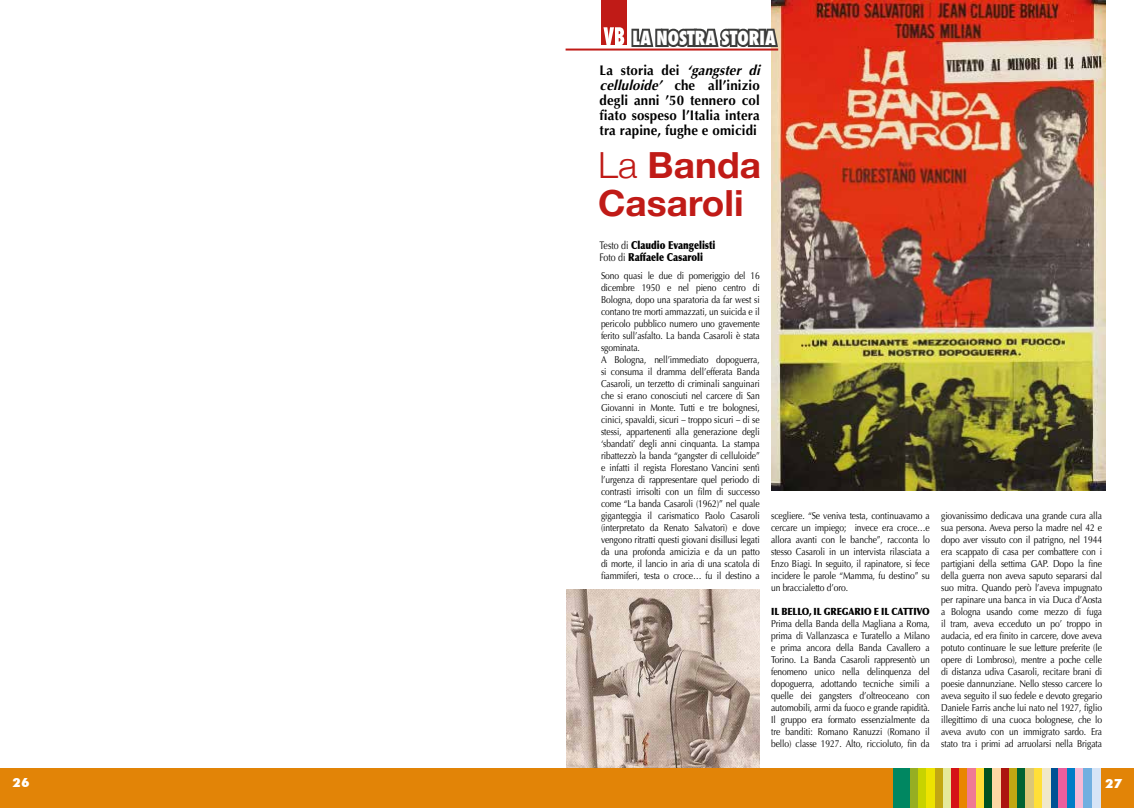
<style>
.page{position:relative;width:1134px;height:808px;background:#fff}
.page>*{position:absolute;margin:0;border:0;box-sizing:border-box;transform-origin:0 0}
.t1{font:700 36px/38px "Helvetica Neue";color:#c01b17}
.t2{font:800 condensed 19px "Futura";color:#fff;scale:.93 1}
.t3{font:700 14px/15px "Optima";letter-spacing:.01em;color:#000;scale:.95 1}
.t4{font:800 condensed 12px "Futura";color:#fff;scale:1.19 1}
.t5{font:900 11px/12px "Optima";color:#000;scale:.8 1}
.t6{font:10px/12px "Optima";letter-spacing:-.01em;color:#000;text-align:justify;scale:.85 1}
.t7{font:900 10px "Optima";letter-spacing:-.01em;color:#000;scale:.85 1}
.s1{font-style:italic}
.s2{font-weight:300}
.s3{font-weight:400}
</style>
<div class="page">
<img style="left:567px;top:590px;width:192px;height:178px">
<img style="left:771px;top:0;width:335px;height:490px">
<div style="left:0;top:768px;width:1134px;height:40px;background:#e28407"></div>
<div style="left:893px;top:768px;width:17px;height:40px;background:#008761"></div>
<div style="left:910px;top:768px;width:8px;height:40px;background:#96ae23"></div>
<div style="left:918px;top:768px;width:8px;height:40px;background:#c8d300"></div>
<div style="left:926px;top:768px;width:9px;height:40px;background:#eee300"></div>
<div style="left:935px;top:768px;width:8px;height:40px;background:#c2a712"></div>
<div style="left:943px;top:768px;width:8px;height:40px;background:#e5e99b"></div>
<div style="left:951px;top:768px;width:9px;height:40px;background:#d51317"></div>
<div style="left:960px;top:768px;width:8px;height:40px;background:#e98600"></div>
<div style="left:968px;top:768px;width:8px;height:40px;background:#ef7a94"></div>
<div style="left:976px;top:768px;width:8px;height:40px;background:#ffdf38"></div>
<div style="left:984px;top:768px;width:9px;height:40px;background:#005321"></div>
<div style="left:993px;top:768px;width:8px;height:40px;background:#fdd7a4"></div>
<div style="left:1051px;top:768px;width:8px;height:40px;background:#005294"></div>
<div style="left:1059px;top:768px;width:8px;height:40px;background:#eb5e9d"></div>
<div style="left:1067px;top:768px;width:8px;height:40px;background:#007dc6"></div>
<div style="left:1075px;top:768px;width:8px;height:40px;background:#f6b9d5"></div>
<div style="left:1083px;top:768px;width:9px;height:40px;background:#70afe0"></div>
<div style="left:1092px;top:768px;width:8px;height:40px;background:#d6e4f6"></div>
<div style="left:1001px;top:768px;width:8px;height:40px;background:#ac1410"></div>
<div style="left:1009px;top:768px;width:8px;height:40px;background:#c2a712"></div>
<div style="left:1017px;top:768px;width:9px;height:40px;background:#006332"></div>
<div style="left:1026px;top:768px;width:8px;height:40px;background:#dbc777"></div>
<div style="left:1034px;top:768px;width:8px;height:40px;background:#ffdf38"></div>
<div style="left:1042px;top:768px;width:9px;height:40px;background:#f0e8cb"></div>
<div style="left:601px;top:0;width:26px;height:45px;background:#c01b17"></div>
<hr style="left:566px;top:49px;width:212px;height:2px;background:#c01b17">
<svg style="left:603px;top:0;width:177px;height:133px"></svg>
<h2 class="t2" style="left:632px;top:25px;width:155px">LA NOSTRA STORIA</h2>
<h3 class="t3" style="left:600px;top:63px;width:174px">L a s t o r i a d e i <span class="s1">‘gangster di celluloide’</span> che all’inizio degli anni ’50 tennero col fiato sospeso l’Italia intera tra rapine, fughe e omicidi</h3>
<h1 class="t1" style="left:598px;top:147px;width:164px"><span class="s2">La</span> Banda<br>Casaroli</h1>
<p class="t5" style="left:600px;top:239px;width:146px"><span class="s3">Testo di</span> Claudio Evangelisti<br><span class="s3">Foto di</span> Raffaele Casaroli</p>
<p class="t6" style="left:601px;top:269px;width:188px;text-align:left">Sono quasi le due di pomeriggio del 16 dicembre 1950 e nel pieno centro di Bologna, dopo una sparatoria da far west si contano tre morti ammazzati, un suicida e il pericolo pubblico numero uno gravemente ferito sull’asfalto. La banda Casaroli è stata sgominata.<br>A Bologna, nell’immediato dopoguerra, si consuma il dramma dell’efferata Banda Casaroli, un terzetto di criminali sanguinari che si erano conosciuti nel carcere di San Giovanni in Monte. Tutti e tre bolognesi, cinici, spavaldi, sicuri – troppo sicuri – di se stessi, appartenenti alla generazione degli ‘sbandati’ degli anni cinquanta. La stampa ribattezzò la banda “gangster di celluloide” e infatti il regista Florestano Vancini sentì l’urgenza di rappresentare quel periodo di contrasti irrisolti con un film di successo come “La banda Casaroli (1962)” nel quale giganteggia il carismatico Paolo Casaroli (interpretato da Renato Salvatori) e dove vengono ritratti questi giovani disillusi legati da una profonda amicizia e da un patto di morte, il lancio in aria di una scatola di fiammiferi, testa o croce… fu il destino a</p>
<p class="t6" style="left:771px;top:509px;width:188px">scegliere. “Se veniva testa, continuavamo a cercare un impiego; invece era croce…e allora avanti con le banche”, racconta lo stesso Casaroli in un intervista rilasciata a Enzo Biagi. In seguito, il rapinatore, si fece incidere le parole “Mamma, fu destino” su un braccialetto d’oro.</p>
<p class="t7" style="left:771px;top:605px;width:188px">IL BELLO, IL GREGARIO E IL CATTIVO</p>
<p class="t6" style="left:771px;top:617px;width:188px">Prima della Banda della Magliana a Roma, prima di Vallanzasca e Turatello a Milano e prima ancora della Banda Cavallero a Torino. La Banda Casaroli rappresentò un fenomeno unico nella delinquenza del dopoguerra, adottando tecniche simili a quelle dei gangsters d’oltreoceano con automobili, armi da fuoco e grande rapidità.<br>Il gruppo era formato essenzialmente da tre banditi: Romano Ranuzzi (Romano il bello) classe 1927. Alto, riccioluto, fin da</p>
<p class="t6" style="left:941px;top:509px;width:191px">giovanissimo dedicava una grande cura alla sua persona. Aveva perso la madre nel 42 e dopo aver vissuto con il patrigno, nel 1944 era scappato di casa per combattere con i partigiani della settima GAP. Dopo la fine della guerra non aveva saputo separarsi dal suo mitra. Quando però l’aveva impugnato per rapinare una banca in via Duca d’Aosta a Bologna usando come mezzo di fuga il tram, aveva ecceduto un po’ troppo in audacia, ed era finito in carcere, dove aveva potuto continuare le sue letture preferite (le opere di Lombroso), mentre a poche celle di distanza udiva Casaroli, recitare brani di poesie dannunziane. Nello stesso carcere lo aveva seguito il suo fedele e devoto gregario Daniele Farris anche lui nato nel 1927, figlio illegittimo di una cuoca bolognese, che lo aveva avuto con un immigrato sardo. Era stato tra i primi ad arruolarsi nella Brigata</p>
<p class="t4" style="left:12px;top:775px;width:16px">26</p>
<p class="t4" style="left:1105px;top:775px;width:16px">27</p>
</div>
